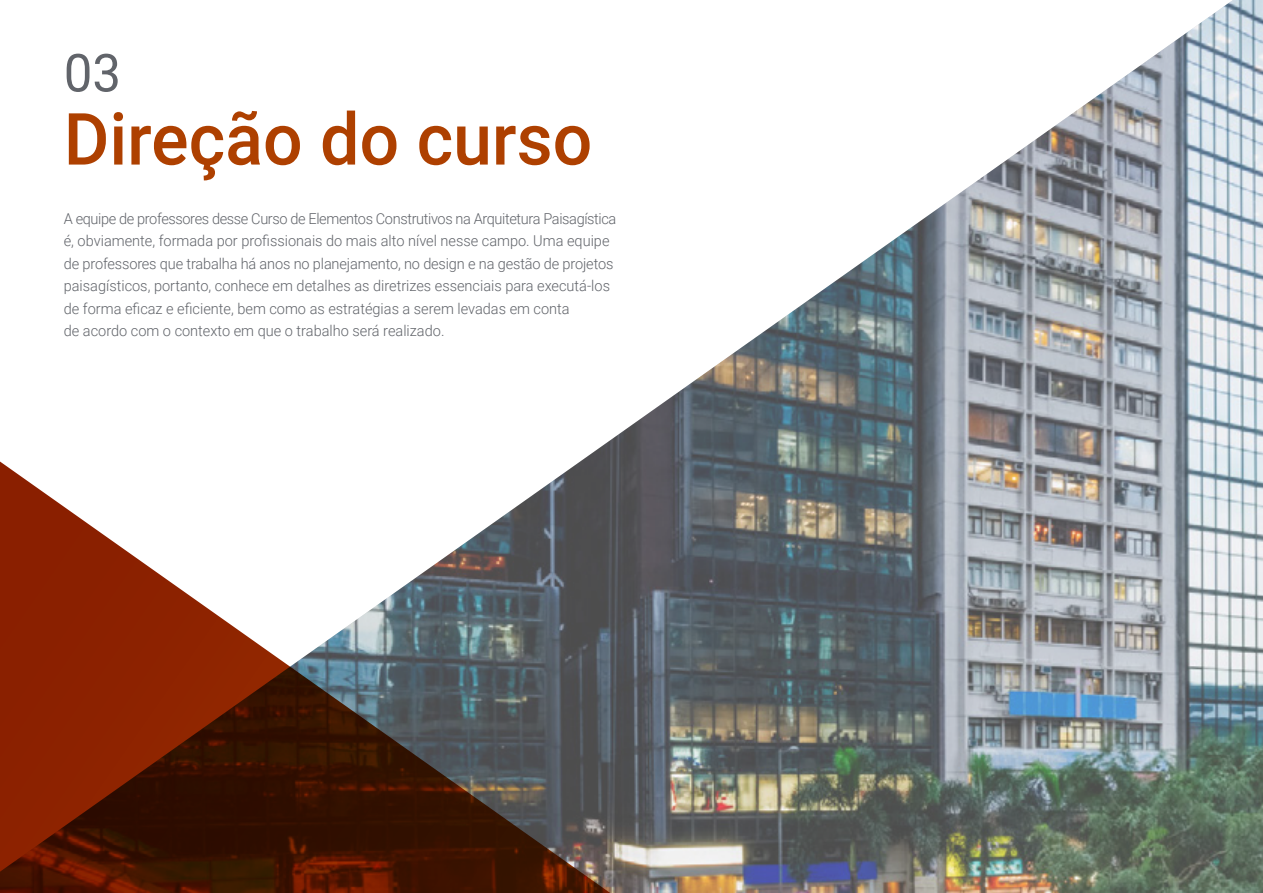
<style>
.page{position:relative;width:1263px;height:893px;background:#fff}
.page>*{position:absolute;margin:0;border:0;box-sizing:border-box;transform-origin:0 0}
.t1{font:500 72px "Roboto";color:#ae4000}
.t2{font:52.5px "Roboto";color:#61646a}
.t3{font:300 15px/22.5px "Roboto";color:#61646a}
</style>
<div class="page">
<img style="left:602px;top:0;width:661px;height:893px">
<svg style="left:0;top:446px;width:640px;height:447px"></svg>
<h2 class="t2" style="left:64px;top:36px;width:59px">03</h2>
<h1 class="t1" style="left:64px;top:89px;width:530px">Direção do curso</h1>
<p class="t3" style="left:64px;top:207px;width:554px">A equipe de professores desse Curso de Elementos Construtivos na Arquitetura Paisagística é, obviamente, formada por profissionais do mais alto nível nesse campo. Uma equipe de professores que trabalha há anos no planejamento, no design e na gestão de projetos paisagísticos, portanto, conhece em detalhes as diretrizes essenciais para executá-los de forma eficaz e eficiente, bem como as estratégias a serem levadas em conta<br>de acordo com o contexto em que o trabalho será realizado.</p>
</div>
